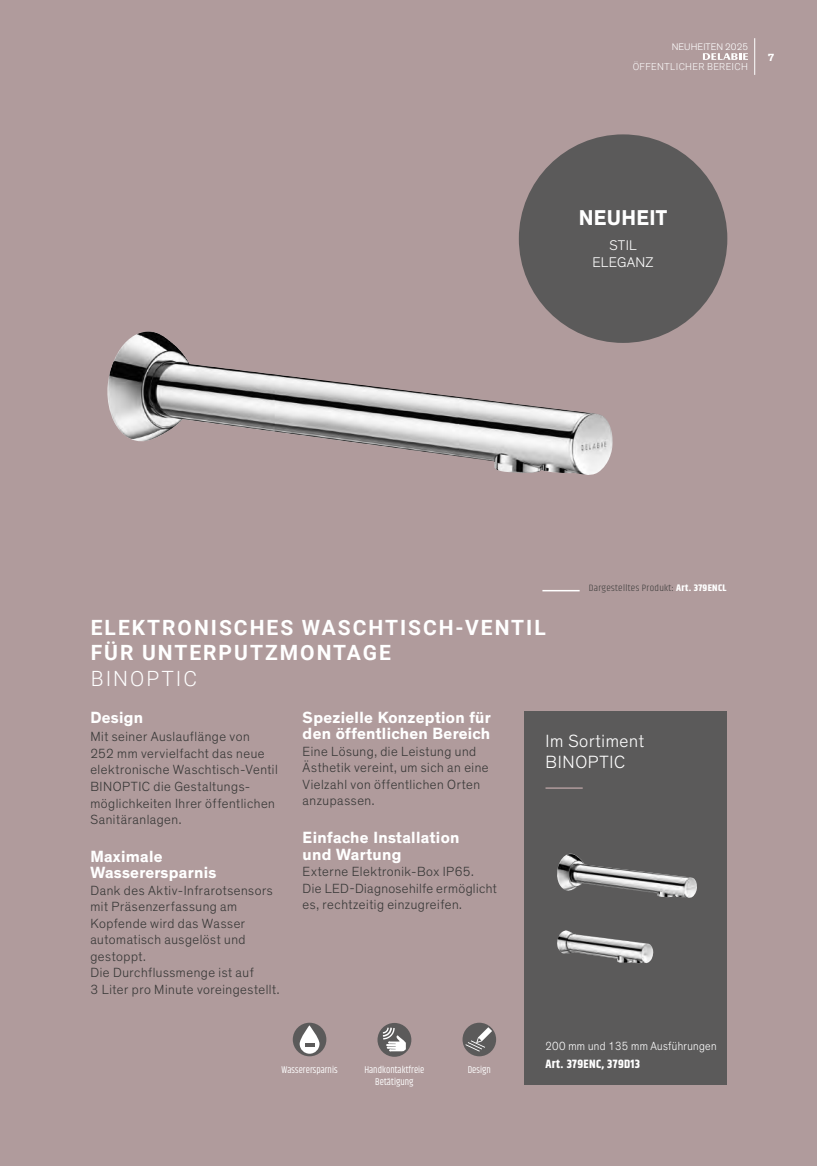
<style>
.page{position:relative;width:817px;height:1166px;background:#fff}
.page>*{position:absolute;margin:0;border:0;box-sizing:border-box;transform-origin:0 0}
.t1{font:700 21.9px "Theinhardt";letter-spacing:.015em;color:#fff}
.t2{font:700 21px/25.5px "Roboto";letter-spacing:.095em;color:#fff}
.t3{font:300 21px "Roboto";letter-spacing:.095em;color:#fff}
.t4{font:300 18px/21px "Theinhardt";letter-spacing:.04em;color:#fff}
.t5{font:700 16.5px/16.5px "Theinhardt";letter-spacing:.02em;color:#fff}
.t6{font:300 14.25px/17.1px "Theinhardt";letter-spacing:.015em;color:#fff;text-align:center}
.t7{font:300 13.5px/16.5px "Theinhardt";letter-spacing:.04em;color:#373736}
.t8{font:300 12px "Theinhardt";letter-spacing:.03em;color:#fff;scale:.91 1}
.t9{font:700 12px "Khand";letter-spacing:.03em;color:#fff}
.t10{font:700 10.5px "Theinhardt";color:#fff;scale:1.04 1}
.t11{font:10.05px "Khand";letter-spacing:.005em;color:#fff;scale:.96 1}
.t12{font:300 9.75px "Roboto";letter-spacing:.035em;color:#fff}
.t13{font:300 9.75px "Theinhardt";letter-spacing:.01em;color:#fff}
.t14{font:300 9.45px "Khand";letter-spacing:.03em;color:#373736;scale:1.08 1}
.s1{font-weight:400}
.s2{font-weight:700;color:#fff}
</style>
<div class="page">
<div style="left:1px;top:0;width:815px;height:1165px;background:#b09b9c"></div>
<div style="left:524px;top:711px;width:202px;height:373px;background:#5b5a5a"></div>
<img style="left:0;top:0;width:1px;height:1165px">
<img style="left:557px;top:853px;width:140px;height:44px">
<img style="left:557px;top:930px;width:96px;height:33px">
<img style="left:103px;top:331px;width:511px;height:144px">
<div style="left:518px;top:134px;width:209px;height:209px;background:#5b5a5a;border-radius:50%"></div>
<svg style="left:702px;top:53px;width:45px;height:7px"></svg>
<hr style="left:754px;top:38px;width:1px;height:37px;background:#fff">
<hr style="left:542px;top:589px;width:37px;height:2px;background:#fff">
<svg style="left:293px;top:1022px;width:33px;height:33px"></svg>
<svg style="left:462px;top:1022px;width:34px;height:33px"></svg>
<svg style="left:377px;top:1022px;width:34px;height:34px"></svg>
<svg style="left:381px;top:1025px;width:25px;height:25px"></svg>
<hr style="left:545px;top:787px;width:37px;height:1px;background:#b09b9c">
<p class="t13" style="left:671px;top:41px;width:78px">NEUHEITEN 2025</p>
<p class="t12" style="left:632px;top:60px;width:117px">ÖFFENTLICHER BEREICH</p>
<p class="t10" style="left:767px;top:50px;width:8px">7</p>
<h1 class="t1" style="left:578px;top:204px;width:90px">NEUHEIT</h1>
<p class="t6" style="left:592px;top:237px;width:63px">STIL<br>ELEGANZ</p>
<p class="t14" style="left:588px;top:582px;width:129px">Dargestelltes Produkt<span class="s1">:</span> <span class="s2">Art. 379ENCL</span></p>
<h2 class="t2" style="left:91px;top:613px;width:456px">ELEKTRONISCHES WASCHTISCH-VENTIL<br>FÜR UNTERPUTZMONTAGE</h2>
<h2 class="t3" style="left:91px;top:663px;width:108px">BINOPTIC</h2>
<p class="t5" style="left:90px;top:709px;width:54px">Design</p>
<p class="t7" style="left:90px;top:728px;width:189px">Mit seiner Auslauflänge von<br>252 mm vervielfacht das neue elektronische Waschtisch-Ventil<br>BINOPTIC die Gestaltungs&shy;möglichkeiten Ihrer öffentlichen<br>Sanitäranlagen.</p>
<p class="t5" style="left:90px;top:848px;width:127px">Maximale<br>Wasserersparnis</p>
<p class="t7" style="left:90px;top:882px;width:190px">Dank des Aktiv-Infrarotsensors mit Präsenzerfassung am<br>Kopfende wird das Wasser automatisch ausgelöst und gestoppt.<br>Die Durchflussmenge ist auf<br>3 Liter pro Minute voreingestellt.</p>
<p class="t5" style="left:302px;top:709px;width:189px">Spezielle Konzeption für den öffentlichen Bereich</p>
<p class="t7" style="left:302px;top:743px;width:187px">Eine Lösung, die Leistung und<br>Ästhetik vereint, um sich an eine<br>Vielzahl von öffentlichen Orten anzupassen.</p>
<p class="t5" style="left:302px;top:829px;width:158px">Einfache Installation und Wartung</p>
<p class="t7" style="left:302px;top:863px;width:195px">Externe Elektronik-Box IP65.<br>Die LED-Diagnosehilfe ermöglicht es, rechtzeitig einzugreifen.</p>
<h3 class="t4" style="left:545px;top:730px;width:100px">Im Sortiment<br>BINOPTIC</h3>
<p class="t11" style="left:281px;top:1062px;width:60px">Wasserersparnis</p>
<p class="t11" style="left:364px;top:1063px;width:64px">Handkontaktfreie</p>
<p class="t11" style="left:467px;top:1062px;width:26px">Design</p>
<p class="t11" style="left:375px;top:1075px;width:41px">Betätigung</p>
<p class="t8" style="left:545px;top:1038px;width:189px">200 mm und 135 mm Ausführungen</p>
<p class="t9" style="left:545px;top:1054px;width:96px">Art. 379ENC, 379D13</p>
</div>
